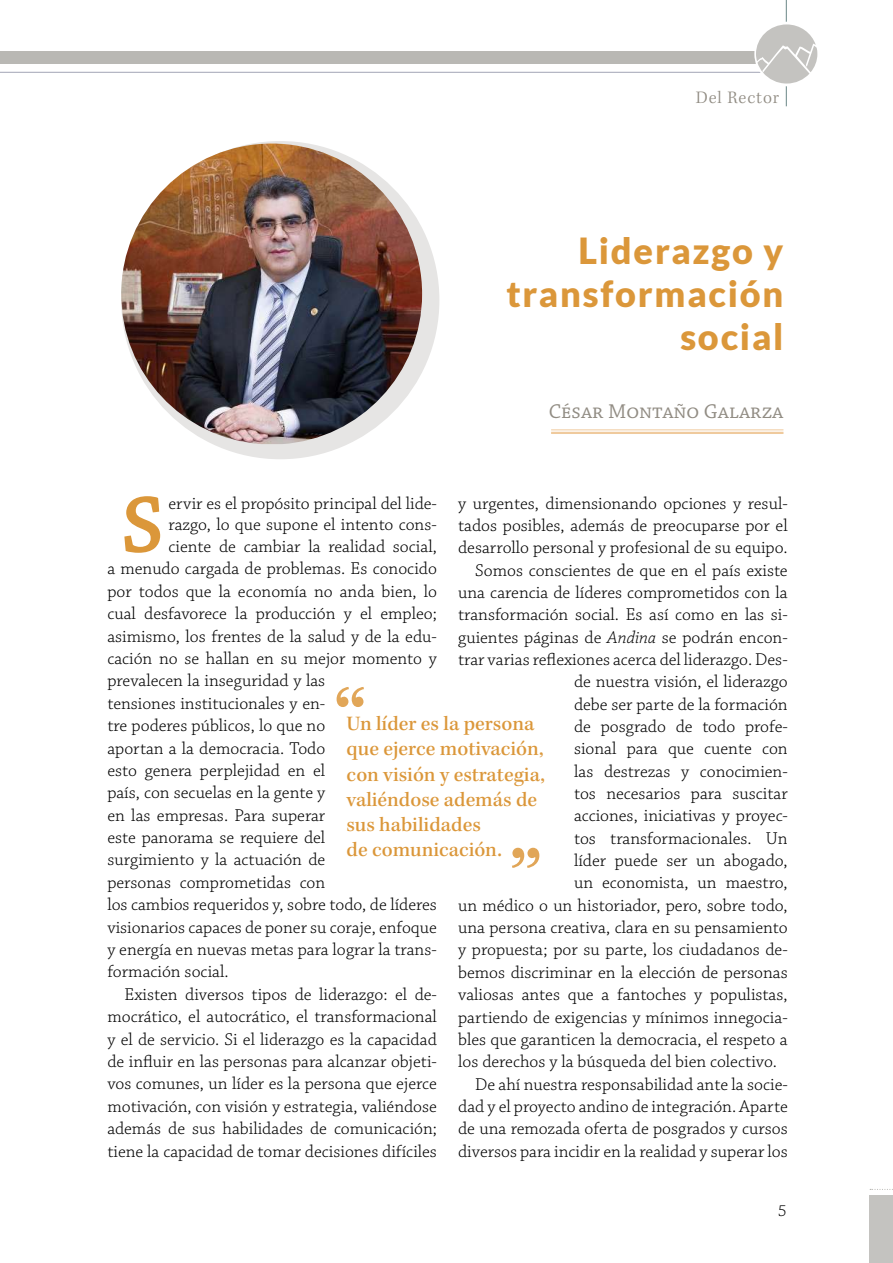
<style>
.page{position:relative;width:893px;height:1263px;background:#fff}
.page>*{position:absolute;margin:0;border:0;box-sizing:border-box;transform-origin:0 0}
.t1{font:500 90px "Kepler Std";color:#e1a658}
.t2{font:600 84.45px "Chaparral Pro";color:#db973a}
.t3{font:900 36px/43.2px "Lato";letter-spacing:.05em;color:#db973a;text-align:right}
.t4{font:500 21px/25.2px "Kepler Std";color:#db973a}
.t5{font:21px "Chaparral Pro";color:#918c83}
.t6{font:300 18px "Chaparral Pro";color:#000}
.t7{font:300 18px "Kepler Std";letter-spacing:.05em;color:#918c83}
.t8{font:300 16.5px "Chaparral Pro";color:#000}
.s1{font-style:italic}
</style>
<div class="page">
<hr style="left:0;top:72px;width:787px;height:1px;background:#a2a5b5">
<div style="left:0;top:51px;width:787px;height:13px;background:#b9b8b4"></div>
<hr style="left:786px;top:0;width:1px;height:106px;background:#6a8686">
<hr style="left:551px;top:429px;width:232px;height:1px;background:#efca9d">
<hr style="left:551px;top:432px;width:232px;height:2px;background:#efca9d">
<div style="left:121px;top:141px;width:318px;height:318px;background:#e6e5e4;border-radius:50%"></div>
<div style="left:870px;top:1195px;width:23px;height:68px;background:#c4c3c0"></div>
<svg style="left:870px;top:1189px;width:23px;height:1px"></svg>
<div style="left:754px;top:22px;width:65px;height:64px;background:#fff;border-radius:50%"></div>
<svg style="left:756px;top:24px;width:61px;height:60px"></svg>
<img style="left:121px;top:144px;width:301px;height:300px;border-radius:148px">
<p class="t7" style="left:696px;top:87px;width:85px">Del Rector</p>
<h3 class="t3" style="left:506px;top:228px;width:279px">Liderazgo y transformación social</h3>
<p class="t5" style="left:549px;top:400px;width:236px">César Montaño Galarza</p>
<p class="t6" style="left:458px;top:493px;width:331px">y urgentes, dimensionando opciones y resul-</p>
<p class="t6" style="left:458px;top:515px;width:331px">tados posibles, además de preocuparse por el</p>
<p class="t6" style="left:458px;top:538px;width:331px">desarrollo personal y profesional de su equipo.</p>
<p class="t6" style="left:475px;top:560px;width:314px">Somos conscientes de que en el país existe</p>
<p class="t6" style="left:458px;top:582px;width:331px">una carencia de líderes comprometidos con la</p>
<p class="t6" style="left:458px;top:605px;width:331px">transformación social. Es así como en las si-</p>
<p class="t6" style="left:458px;top:627px;width:331px">guientes páginas de <span class="s1">Andina</span> se podrán encon-</p>
<p class="t6" style="left:458px;top:649px;width:331px">trar varias reflexiones acerca del liderazgo. Des-</p>
<p class="t6" style="left:574px;top:672px;width:215px">de nuestra visión, el liderazgo</p>
<p class="t6" style="left:574px;top:694px;width:215px">debe ser parte de la formación</p>
<p class="t6" style="left:574px;top:717px;width:215px">de posgrado de todo profe-</p>
<p class="t6" style="left:574px;top:739px;width:215px">sional para que cuente con</p>
<p class="t6" style="left:574px;top:761px;width:215px">las destrezas y conocimien-</p>
<p class="t6" style="left:574px;top:784px;width:215px">tos necesarios para suscitar</p>
<p class="t6" style="left:574px;top:806px;width:215px">acciones, iniciativas y proyec-</p>
<p class="t6" style="left:574px;top:828px;width:215px">tos transformacionales. Un</p>
<p class="t6" style="left:574px;top:851px;width:215px">líder puede ser un abogado,</p>
<p class="t6" style="left:574px;top:873px;width:215px">un economista, un maestro,</p>
<p class="t6" style="left:458px;top:895px;width:331px">un médico o un historiador, pero, sobre todo,</p>
<p class="t6" style="left:458px;top:918px;width:331px">una persona creativa, clara en su pensamiento</p>
<p class="t6" style="left:458px;top:940px;width:331px">y propuesta; por su parte, los ciudadanos de-</p>
<p class="t6" style="left:458px;top:962px;width:331px">bemos discriminar en la elección de personas</p>
<p class="t6" style="left:458px;top:985px;width:331px">valiosas antes que a fantoches y populistas,</p>
<p class="t6" style="left:458px;top:1007px;width:331px">partiendo de exigencias y mínimos innegocia-</p>
<p class="t6" style="left:458px;top:1029px;width:331px">bles que garanticen la democracia, el respeto a</p>
<p class="t6" style="left:458px;top:1052px;width:320px">los derechos y la búsqueda del bien colectivo.</p>
<p class="t6" style="left:475px;top:1074px;width:314px">De ahí nuestra responsabilidad ante la socie-</p>
<p class="t6" style="left:458px;top:1096px;width:331px">dad y el proyecto andino de integración. Aparte</p>
<p class="t6" style="left:458px;top:1119px;width:331px">de una remozada oferta de posgrados y cursos</p>
<p class="t6" style="left:458px;top:1141px;width:331px">diversos para incidir en la realidad y superar los</p>
<h2 class="t2" style="left:121px;top:477px;width:45px">S</h2>
<p class="t6" style="left:169px;top:493px;width:270px">ervir es el propósito principal del lide-</p>
<p class="t6" style="left:169px;top:515px;width:270px">razgo, lo que supone el intento cons-</p>
<p class="t6" style="left:169px;top:536px;width:270px">ciente de cambiar la realidad social,</p>
<p class="t6" style="left:107px;top:559px;width:331px">a menudo cargada de problemas. Es conocido</p>
<p class="t6" style="left:107px;top:581px;width:331px">por todos que la economía no anda bien, lo</p>
<p class="t6" style="left:107px;top:604px;width:331px">cual desfavorece la producción y el empleo;</p>
<p class="t6" style="left:107px;top:626px;width:331px">asimismo, los frentes de la salud y de la edu-</p>
<p class="t6" style="left:107px;top:648px;width:331px">cación no se hallan en su mejor momento y</p>
<p class="t6" style="left:107px;top:671px;width:219px">prevalecen la inseguridad y las</p>
<p class="t6" style="left:107px;top:693px;width:219px">tensiones institucionales y en-</p>
<p class="t6" style="left:107px;top:716px;width:219px">tre poderes públicos, lo que no</p>
<p class="t6" style="left:107px;top:738px;width:219px">aportan a la democracia. Todo</p>
<p class="t6" style="left:107px;top:760px;width:219px">esto genera perplejidad en el</p>
<p class="t6" style="left:107px;top:783px;width:219px">país, con secuelas en la gente y</p>
<p class="t6" style="left:107px;top:805px;width:219px">en las empresas. Para superar</p>
<p class="t6" style="left:107px;top:827px;width:219px">este panorama se requiere del</p>
<p class="t6" style="left:107px;top:850px;width:219px">surgimiento y la actuación de</p>
<p class="t6" style="left:107px;top:872px;width:219px">personas comprometidas con</p>
<p class="t6" style="left:107px;top:895px;width:331px">los cambios requeridos y, sobre todo, de líderes</p>
<p class="t6" style="left:107px;top:917px;width:331px">visionarios capaces de poner su coraje, enfoque</p>
<p class="t6" style="left:107px;top:939px;width:331px">y energía en nuevas metas para lograr la trans-</p>
<p class="t6" style="left:107px;top:962px;width:123px">formación social.</p>
<p class="t6" style="left:124px;top:984px;width:314px">Existen diversos tipos de liderazgo: el de-</p>
<p class="t6" style="left:107px;top:1007px;width:331px">mocrático, el autocrático, el transformacional</p>
<p class="t6" style="left:107px;top:1029px;width:331px">y el de servicio. Si el liderazgo es la capacidad</p>
<p class="t6" style="left:107px;top:1051px;width:331px">de influir en las personas para alcanzar objeti-</p>
<p class="t6" style="left:107px;top:1074px;width:331px">vos comunes, un líder es la persona que ejerce</p>
<p class="t6" style="left:107px;top:1096px;width:331px">motivación, con visión y estrategia, valiéndose</p>
<p class="t6" style="left:107px;top:1119px;width:331px">además de sus habilidades de comunicación;</p>
<p class="t6" style="left:107px;top:1141px;width:331px">tiene la capacidad de tomar decisiones difíciles</p>
<h1 class="t1" style="left:334px;top:672px;width:35px">“</h1>
<p class="t4" style="left:347px;top:712px;width:200px">Un líder es la persona que ejerce motivación, con visión y estrategia, valiéndose además de sus habilidades<br>de comunicación.</p>
<h1 class="t1" style="left:509px;top:832px;width:35px">”</h1>
<p class="t8" style="left:778px;top:1202px;width:10px">5</p>
</div>
